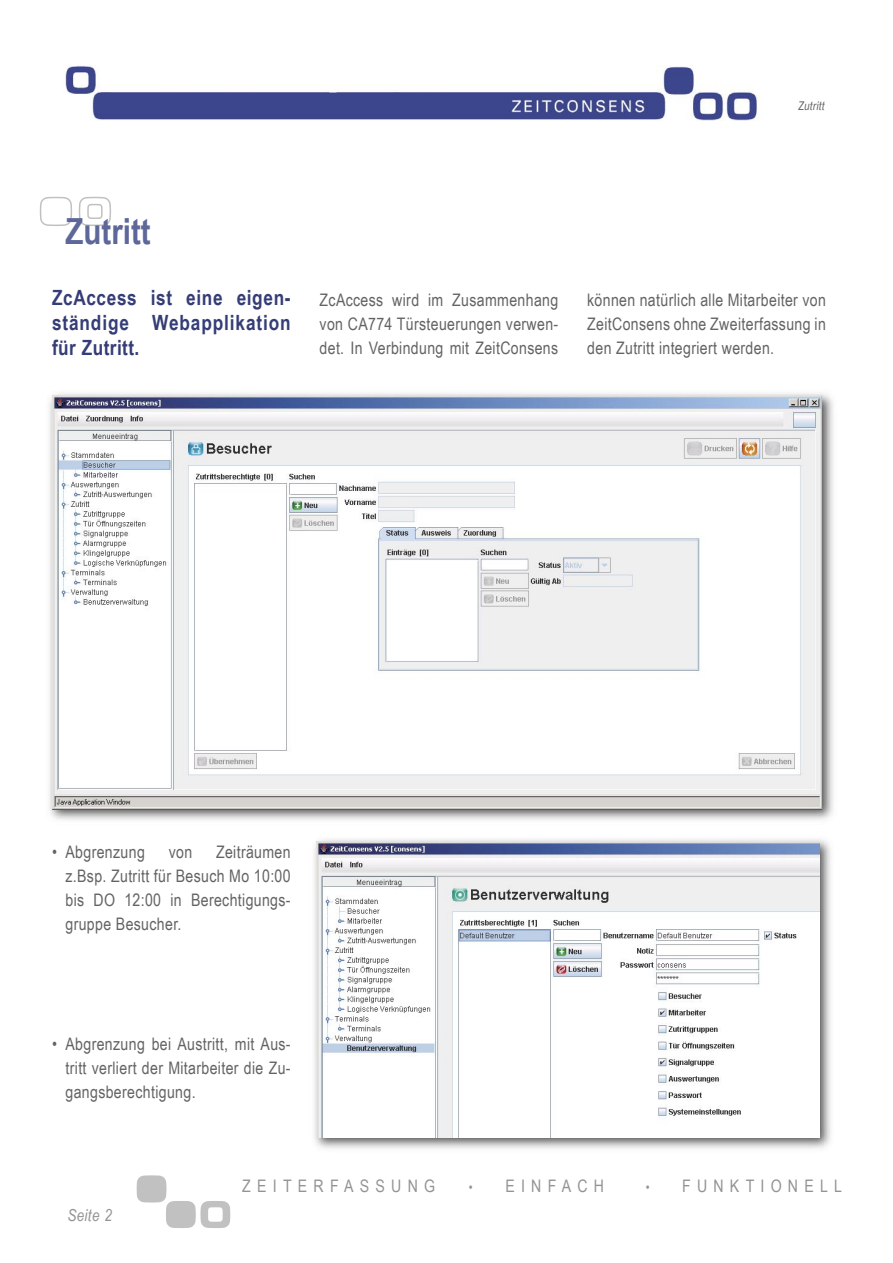
<style>
.page{position:relative;width:893px;height:1263px;background:#fff}
.page>*{position:absolute;margin:0;border:0;box-sizing:border-box;transform-origin:0 0}
.t1{font:700 36px "Arial Narrow";color:#5e679a}
.t2{font:700 21px/25.2px "Arial Narrow";letter-spacing:.03em;color:#353d76;text-align:justify}
.t3{font:17.25px/24px "Arial Narrow";letter-spacing:.02em;color:#636363;text-align:justify}
.t4{font:17.25px "Arial Narrow";letter-spacing:.36em;color:#939393}
.t5{font:italic 16.5px "Arial Narrow";letter-spacing:.02em;color:#939393}
.t6{font:italic 12px "Arial Narrow";letter-spacing:.02em;color:#636363}
.s1{font-size:13.5px}
</style>
<div class="page">
<img style="left:65px;top:66px;width:693px;height:54px">
<svg style="left:137px;top:1175px;width:93px;height:53px"></svg>
<svg style="left:40px;top:197px;width:32px;height:29px"></svg>
<svg style="left:79px;top:197px;width:32px;height:29px"></svg>
<img style="left:49px;top:393px;width:784px;height:427px">
<img style="left:52px;top:395px;width:770px;height:414px">
<img style="left:314px;top:839px;width:517px;height:310px">
<img style="left:316px;top:841px;width:504px;height:296px">
<h1 class="t1" style="left:66px;top:204px;width:87px">Zutritt</h1>
<p class="t6" style="left:798px;top:98px;width:28px">Zutritt</p>
<p class="t2" style="left:52px;top:284px;width:240px">ZcAccess ist eine eigen&shy;ständige Webapplikation für Zutritt.</p>
<p class="t3" style="left:320px;top:287px;width:240px">ZcAccess wird im Zusammenhang von CA774 Türsteuerungen verwen&shy;det. In Verbindung mit ZeitConsens</p>
<p class="t3" style="left:587px;top:287px;width:240px">können natürlich alle Mitarbeiter von ZeitConsens ohne Zweiterfassung in den Zutritt integriert werden.</p>
<p class="t3" style="left:66px;top:839px;width:227px;text-indent:151px">Zeiträumen z.Bsp. Zutritt für Besuch Mo 10:00 bis DO 12:00 in Berechtigungs&shy;gruppe Besucher.</p>
<p class="t3" style="left:52px;top:839px;width:94px">• Abgrenzung</p>
<p class="t3" style="left:169px;top:839px;width:25px">von</p>
<p class="t3" style="left:66px;top:1031px;width:227px;text-indent:-14px">• Abgrenzung bei Austritt, mit Aus&shy;tritt verliert der Mitarbeiter die Zu&shy;gangsberechtigung.</p>
<p class="t5" style="left:67px;top:1204px;width:46px">Seite 2</p>
<p class="t4" style="left:242px;top:1173px;width:194px">ZEITERFASSUNG</p>
<p class="t4" style="left:469px;top:1173px;width:137px"><span class="s1">•</span> EINFACH</p>
<p class="t4" style="left:646px;top:1173px;width:198px"><span class="s1">•</span> FUNKTIONELL</p>
</div>
